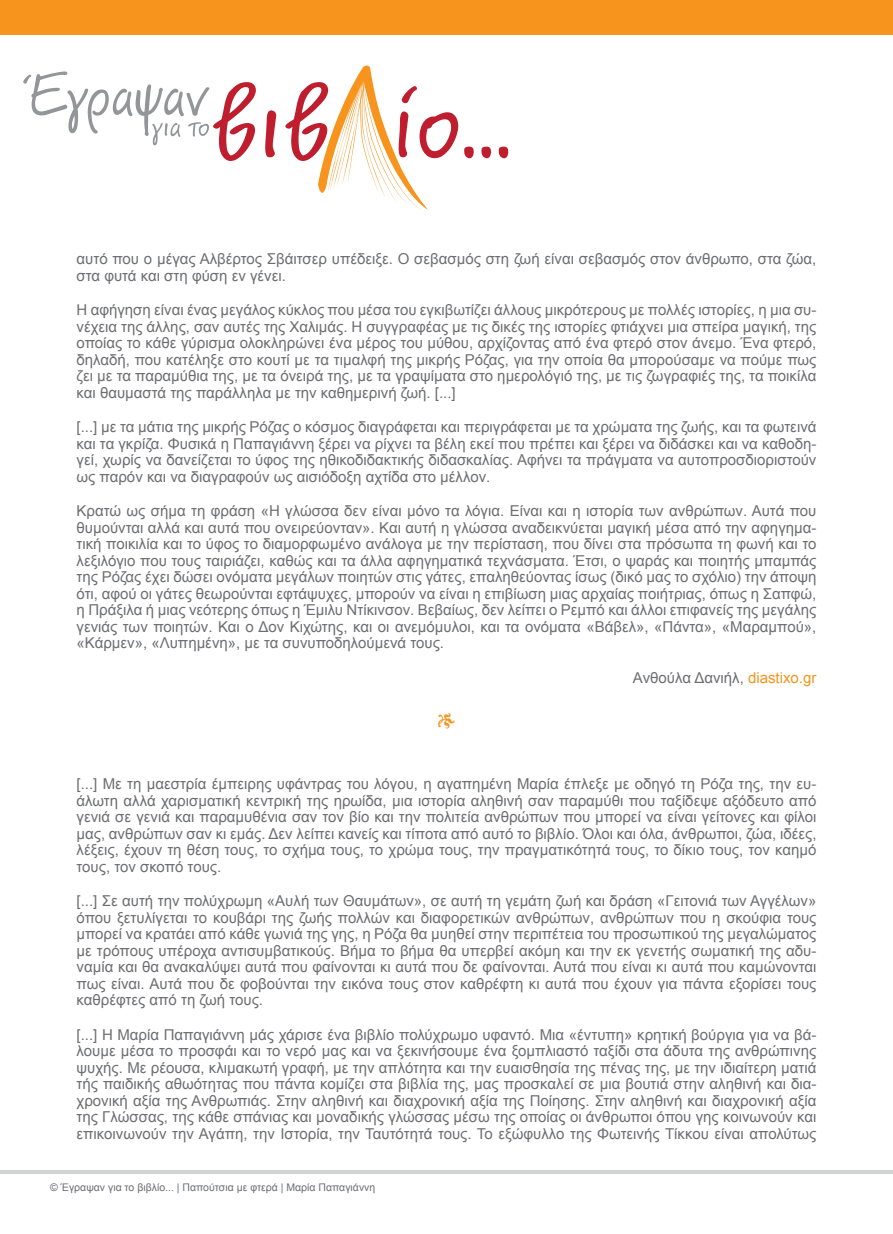
<style>
.page{position:relative;width:893px;height:1234px;background:#fff}
.page>*{position:absolute;margin:0;border:0;box-sizing:border-box;transform-origin:0 0}
.t1{font:21px "IM FELL FLOWERS 2";color:#f7941e}
.t2{font:15px/16.5px "Arial";color:#6d6e71;text-align:justify}
.t3{font:10.5px "Arial";color:#6d6e71}
.s1{color:#f7941e}
</style>
<div class="page">
<div style="left:0;top:0;width:893px;height:34px;background:#f7941e"></div>
<hr style="left:0;top:1169px;width:893px;height:3px;background:#d1d3d4">
<svg style="left:23px;top:71px;width:233px;height:90px"></svg>
<svg style="left:265px;top:110px;width:11px;height:47px"></svg>
<svg style="left:285px;top:65px;width:173px;height:145px"></svg>
<svg style="left:464px;top:147px;width:10px;height:11px"></svg>
<svg style="left:481px;top:147px;width:10px;height:11px"></svg>
<svg style="left:499px;top:147px;width:9px;height:11px"></svg>
<p class="t2" style="left:77px;top:251px;width:741px">αυτό που ο μέγας Αλβέρτος Σβάιτσερ υπέδειξε. Ο σεβασμός στη ζωή είναι σεβασμός στον άνθρωπο, στα ζώα, στα φυτά και στη φύση εν γένει.</p>
<p class="t2" style="left:77px;top:302px;width:741px">Η αφήγηση είναι ένας μεγάλος κύκλος που μέσα του εγκιβωτίζει άλλους μικρότερους με πολλές ιστορίες, η μια συ&shy;νέχεια της άλλης, σαν αυτές της Χαλιμάς. Η συγγραφέας με τις δικές της ιστορίες φτιάχνει μια σπείρα μαγική, της οποίας το κάθε γύρισμα ολοκληρώνει ένα μέρος του μύθου, αρχίζοντας από ένα φτερό στον άνεμο. Ένα φτερό, δηλαδή, που κατέληξε στο κουτί με τα τιμαλφή της μικρής Ρόζας, για την οποία θα μπορούσαμε να πούμε πως ζει με τα παραμύθια της, με τα όνειρά της, με τα γραψίματα στο ημερολόγιό της, με τις ζωγραφιές της, τα ποικίλα και θαυμαστά της παράλληλα με την καθημερινή ζωή. [...]</p>
<p class="t2" style="left:77px;top:419px;width:741px">[...] με τα μάτια της μικρής Ρόζας ο κόσμος διαγράφεται και περιγράφεται με τα χρώματα της ζωής, και τα φωτεινά και τα γκρίζα. Φυσικά η Παπαγιάννη ξέρει να ρίχνει τα βέλη εκεί που πρέπει και ξέρει να διδάσκει και να καθοδη&shy;γεί, χωρίς να δανείζεται το ύφος της ηθικοδιδακτικής διδασκαλίας. Αφήνει τα πράγματα να αυτοπροσδιοριστούν ως παρόν και να διαγραφούν ως αισιόδοξη αχτίδα στο μέλλον.</p>
<p class="t2" style="left:77px;top:503px;width:741px">Κρατώ ως σήμα τη φράση «Η γλώσσα δεν είναι μόνο τα λόγια. Είναι και η ιστορία των ανθρώπων. Αυτά που θυμούνται αλλά και αυτά που ονειρεύονταν». Και αυτή η γλώσσα αναδεικνύεται μαγική μέσα από την αφηγημα&shy;τική ποικιλία και το ύφος το διαμορφωμένο ανάλογα με την περίσταση, που δίνει στα πρόσωπα τη φωνή και το λεξιλόγιο που τους ταιριάζει, καθώς και τα άλλα αφηγηματικά τεχνάσματα. Έτσι, ο ψαράς και ποιητής μπαμπάς της Ρόζας έχει δώσει ονόματα μεγάλων ποιητών στις γάτες, επαληθεύοντας ίσως (δικό μας το σχόλιο) την άποψη ότι, αφού οι γάτες θεωρούνται εφτάψυχες, μπορούν να είναι η επιβίωση μιας αρχαίας ποιήτριας, όπως η Σαπφώ, η Πράξιλα ή μιας νεότερης όπως η Έμιλυ Ντίκινσον. Βεβαίως, δεν λείπει ο Ρεμπό και άλλοι επιφανείς της μεγάλης γενιάς των ποιητών. Και ο Δον Κιχώτης, και οι ανεμόμυλοι, και τα ονόματα «Βάβελ», «Πάντα», «Μαραμπού», «Κάρμεν», «Λυπημένη», με τα συνυποδηλούμενά τους.</p>
<p class="t2" style="left:633px;top:669px;width:185px">Ανθούλα Δανιήλ, <span class="s1">diastixo.gr</span></p>
<h1 class="t1" style="left:438px;top:708px;width:19px">J</h1>
<p class="t2" style="left:77px;top:775px;width:741px">[...] Με τη μαεστρία έμπειρης υφάντρας του λόγου, η αγαπημένη Μαρία έπλεξε με οδηγό τη Ρόζα της, την ευ&shy;άλωτη αλλά χαρισματική κεντρική της ηρωίδα, μια ιστορία αληθινή σαν παραμύθι που ταξίδεψε αξόδευτο από γενιά σε γενιά και παραμυθένια σαν τον βίο και την πολιτεία ανθρώπων που μπορεί να είναι γείτονες και φίλοι μας, ανθρώπων σαν κι εμάς. Δεν λείπει κανείς και τίποτα από αυτό το βιβλίο. Όλοι και όλα, άνθρωποι, ζώα, ιδέες, λέξεις, έχουν τη θέση τους, το σχήμα τους, το χρώμα τους, την πραγματικότητά τους, το δίκιο τους, τον καημό τους, τον σκοπό τους.</p>
<p class="t2" style="left:77px;top:892px;width:741px">[...] Σε αυτή την πολύχρωμη «Αυλή των Θαυμάτων», σε αυτή τη γεμάτη ζωή και δράση «Γειτονιά των Αγγέλων» όπου ξετυλίγεται το κουβάρι της ζωής πολλών και διαφορετικών ανθρώπων, ανθρώπων που η σκούφια τους μπορεί να κρατάει από κάθε γωνιά της γης, η Ρόζα θα μυηθεί στην περιπέτεια του προσωπικού της μεγαλώματος με τρόπους υπέροχα αντισυμβατικούς. Βήμα το βήμα θα υπερβεί ακόμη και την εκ γενετής σωματική της αδυ&shy;ναμία και θα ανακαλύψει αυτά που φαίνονται κι αυτά που δε φαίνονται. Αυτά που είναι κι αυτά που καμώνονται πως είναι. Αυτά που δε φοβούνται την εικόνα τους στον καθρέφτη κι αυτά που έχουν για πάντα εξορίσει τους καθρέφτες από τη ζωή τους.</p>
<p class="t2" style="left:77px;top:1026px;width:741px">[...] Η Μαρία Παπαγιάννη μάς χάρισε ένα βιβλίο πολύχρωμο υφαντό. Μια «έντυπη» κρητική βούργια για να βά&shy;λουμε μέσα το προσφάι και το νερό μας και να ξεκινήσουμε ένα ξομπλιαστό ταξίδι στα άδυτα της ανθρώπινης ψυχής. Με ρέουσα, κλιμακωτή γραφή, με την απλότητα και την ευαισθησία της πένας της, με την ιδιαίτερη ματιά τής παιδικής αθωότητας που πάντα κομίζει στα βιβλία της, μας προσκαλεί σε μια βουτιά στην αληθινή και δια&shy;χρονική αξία της Ανθρωπιάς. Στην αληθινή και διαχρονική αξία της Ποίησης. Στην αληθινή και διαχρονική αξία της Γλώσσας, της κάθε σπάνιας και μοναδικής γλώσσας μέσω της οποίας οι άνθρωποι όπου γης κοινωνούν και επικοινωνούν την Αγάπη, την Ιστορία, την Ταυτότητά τους. Το εξώφυλλο της Φωτεινής Τίκκου είναι απολύτως</p>
<p class="t3" style="left:50px;top:1180px;width:327px">© Έγραψαν για το βιβλίο... | Παπούτσια με φτερά | Μαρία Παπαγιάννη</p>
</div>
